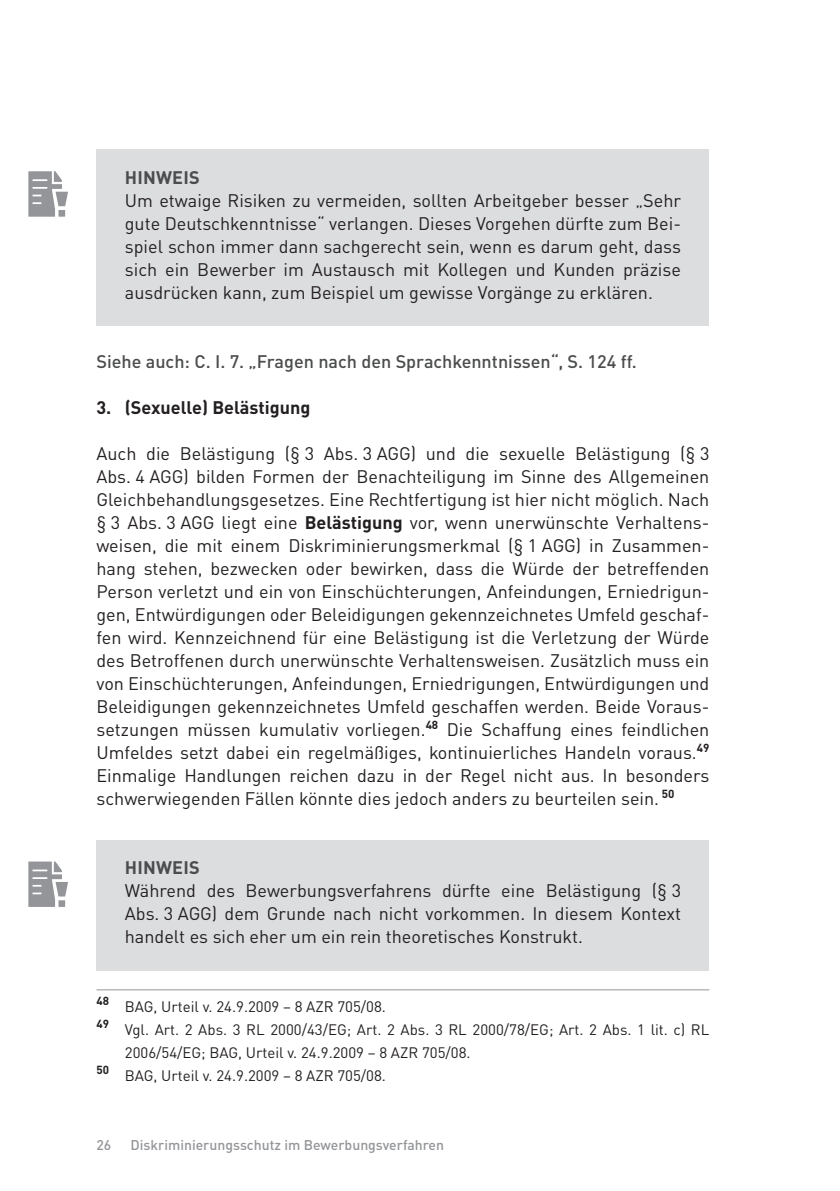
<style>
.page{position:relative;width:840px;height:1191px;background:#fff}
.page>*{position:absolute;margin:0;border:0;box-sizing:border-box;transform-origin:0 0}
.t1{font:18px/23px "DINOT";color:#231f20;text-align:justify}
.t2{font:500 18px "DINOT";color:#4b4c4d}
.t3{font:700 18px "DINOT";color:#231f20}
.t4{font:700 18px "DINOT";letter-spacing:.01em;color:#4b4c4d}
.t5{font:15px/23px "DINOT";color:#231f20}
.t6{font:500 14px "DINOT";color:#939598}
.t7{font:700 11.6px "DINOT";color:#231f20}
.s1{font-weight:700}
</style>
<div class="page">
<div style="left:96px;top:150px;width:613px;height:176px;background:#dcdddf"></div>
<div style="left:96px;top:840px;width:613px;height:130px;background:#dcdddf"></div>
<hr style="left:96px;top:989px;width:613px;height:1px;background:#939598">
<svg style="left:28px;top:171px;width:40px;height:46px"></svg>
<div style="left:58px;top:210px;width:7px;height:7px;background:#939598"></div>
<svg style="left:28px;top:861px;width:40px;height:46px"></svg>
<div style="left:58px;top:900px;width:7px;height:7px;background:#939598"></div>
<p class="t4" style="left:125px;top:166px;width:76px">HINWEIS</p>
<p class="t1" style="left:125px;top:189px;width:557px">Um etwaige Risiken zu vermeiden, sollten Arbeitgeber besser „Sehr gute Deutschkenntnisse“ verlangen. Dieses Vorgehen dürfte zum Bei&shy;spiel schon immer dann sachgerecht sein, wenn es darum geht, dass sich ein Bewerber im Austausch mit Kollegen und Kunden präzise ausdrücken kann, zum Beispiel um gewisse Vorgänge zu erklären.</p>
<p class="t2" style="left:96px;top:350px;width:541px">Siehe auch: C. I. 7. „Fragen nach den Sprachkenntnissen“, S. 124 ff.</p>
<p class="t3" style="left:96px;top:396px;width:215px">3. (Sexuelle) Belästigung</p>
<p class="t1" style="left:96px;top:442px;width:614px">Auch die Belästigung (§ 3 Abs. 3 AGG) und die sexuelle Belästigung (§ 3<br>Abs. 4 AGG) bilden Formen der Benachteiligung im Sinne des Allgemeinen Gleichbehandlungsgesetzes. Eine Rechtfertigung ist hier nicht möglich. Nach § 3 Abs. 3 AGG liegt eine <span class="s1">Belästigung</span> vor, wenn unerwünschte Verhaltens&shy;weisen, die mit einem Diskriminierungsmerkmal (§ 1 AGG) in Zusammen&shy;hang stehen, bezwecken oder bewirken, dass die Würde der betreffenden Person verletzt und ein von Einschüchterungen, Anfeindungen, Erniedrigun&shy;gen, Entwürdigungen oder Beleidigungen gekennzeichnetes Umfeld geschaf&shy;fen wird. Kennzeichnend für eine Belästigung ist die Verletzung der Würde des Betroffenen durch unerwünschte Verhaltensweisen. Zusätzlich muss ein von Einschüchterungen, Anfeindungen, Erniedrigungen, Entwürdigungen und Beleidigungen gekennzeichnetes Umfeld geschaffen werden. Beide Voraus&shy;setzungen müssen kumulativ vorliegen.<sup>48</sup> Die Schaffung eines feindlichen Umfeldes setzt dabei ein regelmäßiges, kontinuierliches Handeln voraus.<sup>49<br></sup>Einmalige Handlungen reichen dazu in der Regel nicht aus. In besonders schwerwiegenden Fällen könnte dies jedoch anders zu beurteilen sein. <sup>50</sup></p>
<p class="t4" style="left:125px;top:856px;width:76px">HINWEIS</p>
<p class="t1" style="left:125px;top:879px;width:557px">Während des Bewerbungsverfahrens dürfte eine Belästigung (§ 3<br>Abs. 3 AGG) dem Grunde nach nicht vorkommen. In diesem Kontext handelt es sich eher um ein rein theoretisches Konstrukt.</p>
<p class="t7" style="left:96px;top:993px;width:14px">48</p>
<p class="t5" style="left:125px;top:995px;width:262px">BAG, Urteil v. 24.9.2009 – 8 AZR 705/08.</p>
<p class="t7" style="left:96px;top:1016px;width:14px">49</p>
<p class="t5" style="left:125px;top:1018px;width:585px">Vgl. Art. 2 Abs. 3 RL 2000/43/EG; Art. 2 Abs. 3 RL 2000/78/EG; Art. 2 Abs. 1 lit. c) RL<br>2006/54/EG; BAG, Urteil v. 24.9.2009 – 8 AZR 705/08.</p>
<p class="t7" style="left:96px;top:1062px;width:14px">50</p>
<p class="t5" style="left:125px;top:1064px;width:262px">BAG, Urteil v. 24.9.2009 – 8 AZR 705/08.</p>
<p class="t6" style="left:96px;top:1136px;width:16px">26</p>
<p class="t6" style="left:130px;top:1136px;width:315px">Diskriminierungsschutz im Bewerbungsverfahren</p>
</div>
